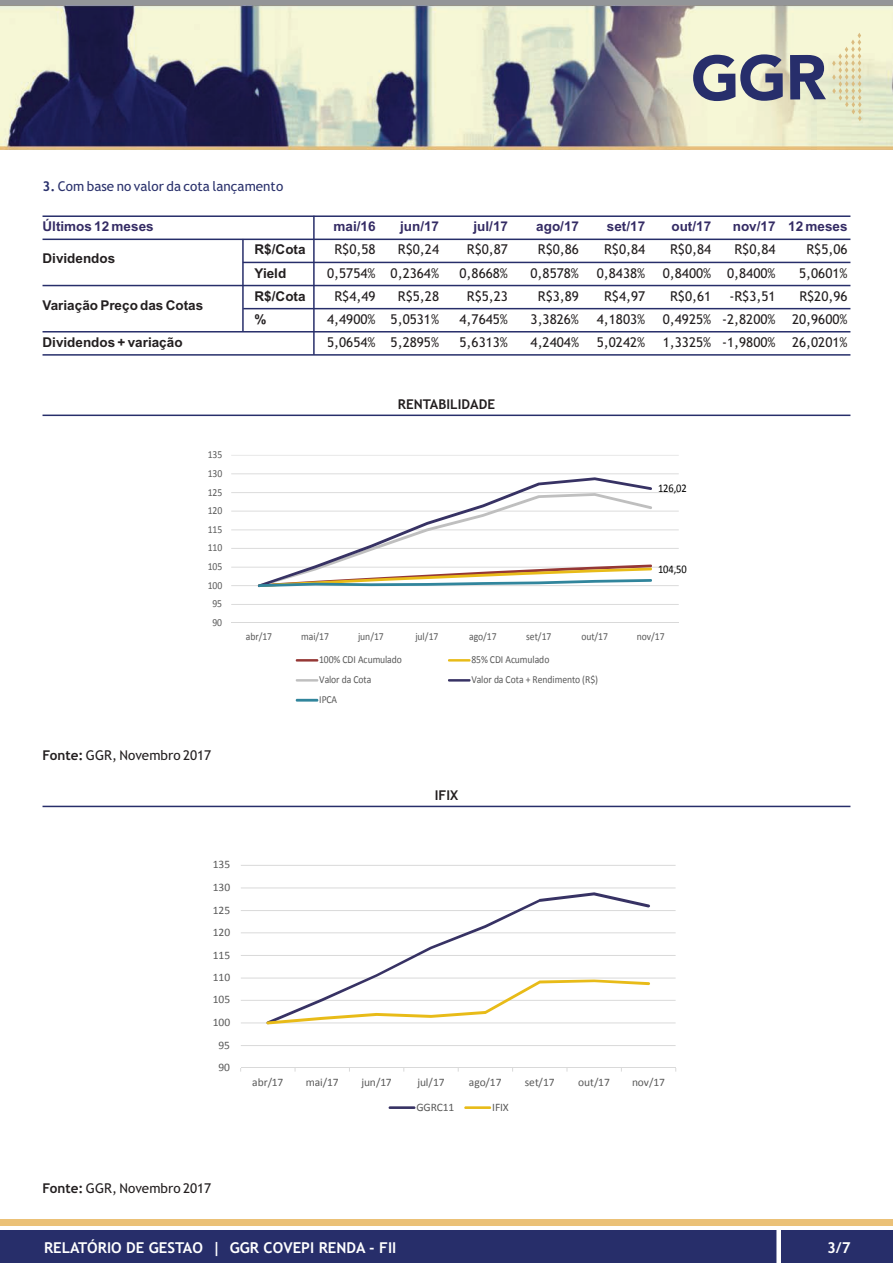
<style>
.page{position:relative;width:893px;height:1263px;background:#fff}
.page>*{position:absolute;margin:0;border:0;box-sizing:border-box;transform-origin:0 0}
.t1{font:700 15px "Trebuchet MS";color:#fff}
.t2{font:13.5px "Trebuchet MS";color:#231f20}
.t3{font:700 13.5px "Arial";color:#231f20}
.t4{font:700 13.5px "Arial";color:#342b64}
.t5{font:13.5px "Trebuchet MS";color:#2a316c}
.t6{font:700 13.5px "Trebuchet MS";color:#231f20}
.t7{font:11.7px "Calibri";letter-spacing:-.005em;color:#000;scale:.9 1}
.t8{font:11.4px "Calibri";letter-spacing:-.01em;color:#595959}
.t9{font:10.8px "Calibri";letter-spacing:-.01em;color:#595959;scale:.9 1}
.s1{font-weight:700}
</style>
<div class="page">
<div style="left:0;top:1230px;width:893px;height:33px;background:#272e6a"></div>
<div style="left:0;top:1219px;width:893px;height:6px;background:#ebc177"></div>
<div style="left:776px;top:1229px;width:5px;height:34px;background:#fff"></div>
<img style="left:0;top:4px;width:893px;height:145px">
<svg style="left:832px;top:33px;width:30px;height:88px;background:#e8e5c2"></svg>
<svg style="left:693px;top:54px;width:90px;height:47px;background:#878a9b"></svg>
<svg style="left:790px;top:55px;width:36px;height:44px;background:#676d8b"></svg>
<hr style="left:0;top:0;width:893px;height:4px;background:#939598">
<hr style="left:43px;top:215px;width:807px;height:2px;background:#272e6a">
<hr style="left:43px;top:239px;width:807px;height:1px;background:#272e6a">
<hr style="left:243px;top:262px;width:607px;height:1px;background:#272e6a">
<hr style="left:43px;top:285px;width:807px;height:1px;background:#272e6a">
<hr style="left:243px;top:308px;width:607px;height:1px;background:#272e6a">
<hr style="left:43px;top:331px;width:807px;height:1px;background:#272e6a">
<hr style="left:43px;top:354px;width:807px;height:2px;background:#272e6a">
<hr style="left:43px;top:415px;width:807px;height:1px;background:#272e6a">
<hr style="left:43px;top:806px;width:807px;height:1px;background:#272e6a">
<svg style="left:240px;top:865px;width:437px;height:244px"></svg>
<hr style="left:242px;top:239px;width:2px;height:93px;background:#272e6a">
<hr style="left:313px;top:216px;width:2px;height:139px;background:#272e6a">
<svg style="left:231px;top:455px;width:448px;height:247px"></svg>
<p class="t5" style="left:43px;top:178px;width:242px"><span class="s1">3.</span> Com base no valor da cota lançamento</p>
<p class="t4" style="left:43px;top:219px;width:113px">Últimos 12 meses</p>
<p class="t4" style="left:334px;top:219px;width:44px">mai/16</p>
<p class="t4" style="left:400px;top:219px;width:41px">jun/17</p>
<p class="t4" style="left:473px;top:219px;width:36px">jul/17</p>
<p class="t4" style="left:536px;top:219px;width:44px">ago/17</p>
<p class="t4" style="left:607px;top:219px;width:40px">set/17</p>
<p class="t4" style="left:671px;top:219px;width:41px">out/17</p>
<p class="t4" style="left:733px;top:219px;width:116px">nov/17 12 meses</p>
<p class="t3" style="left:43px;top:251px;width:74px">Dividendos</p>
<p class="t3" style="left:255px;top:242px;width:53px">R$/Cota</p>
<p class="t2" style="left:334px;top:242px;width:43px">R$0,58</p>
<p class="t2" style="left:398px;top:242px;width:43px">R$0,24</p>
<p class="t2" style="left:467px;top:242px;width:43px">R$0,87</p>
<p class="t2" style="left:538px;top:242px;width:43px">R$0,86</p>
<p class="t2" style="left:604px;top:242px;width:43px">R$0,84</p>
<p class="t2" style="left:670px;top:242px;width:43px">R$0,84</p>
<p class="t2" style="left:734px;top:242px;width:43px">R$0,84</p>
<p class="t2" style="left:806px;top:242px;width:43px">R$5,06</p>
<p class="t3" style="left:255px;top:265px;width:33px">Yield</p>
<p class="t2" style="left:327px;top:265px;width:114px">0,5754% 0,2364%</p>
<p class="t2" style="left:459px;top:265px;width:50px">0,8668%</p>
<p class="t2" style="left:531px;top:265px;width:50px">0,8578%</p>
<p class="t2" style="left:597px;top:265px;width:50px">0,8438%</p>
<p class="t2" style="left:663px;top:265px;width:114px">0,8400% 0,8400%</p>
<p class="t2" style="left:799px;top:265px;width:50px">5,0601%</p>
<p class="t3" style="left:43px;top:297px;width:162px">Variação Preço das Cotas</p>
<p class="t3" style="left:255px;top:288px;width:53px">R$/Cota</p>
<p class="t2" style="left:334px;top:288px;width:43px">R$4,49</p>
<p class="t2" style="left:398px;top:288px;width:43px">R$5,28</p>
<p class="t2" style="left:467px;top:288px;width:43px">R$5,23</p>
<p class="t2" style="left:538px;top:288px;width:43px">R$3,89</p>
<p class="t2" style="left:604px;top:288px;width:43px">R$4,97</p>
<p class="t2" style="left:670px;top:288px;width:43px">R$0,61</p>
<p class="t2" style="left:729px;top:288px;width:48px">-R$3,51</p>
<p class="t2" style="left:799px;top:288px;width:50px">R$20,96</p>
<p class="t3" style="left:255px;top:311px;width:14px">%</p>
<p class="t2" style="left:327px;top:311px;width:114px">4,4900% 5,0531%</p>
<p class="t2" style="left:460px;top:311px;width:50px">4,7645%</p>
<p class="t2" style="left:531px;top:311px;width:50px">3,3826%</p>
<p class="t2" style="left:597px;top:311px;width:50px">4,1803%</p>
<p class="t2" style="left:663px;top:311px;width:186px">0,4925% -2,8200% 20,9600%</p>
<p class="t3" style="left:43px;top:334px;width:142px">Dividendos + variação</p>
<p class="t2" style="left:327px;top:334px;width:114px">5,0654% 5,2895%</p>
<p class="t2" style="left:460px;top:334px;width:50px">5,6313%</p>
<p class="t2" style="left:531px;top:334px;width:50px">4,2404%</p>
<p class="t2" style="left:597px;top:334px;width:50px">5,0242%</p>
<p class="t2" style="left:663px;top:334px;width:186px">1,3325% -1,9800% 26,0201%</p>
<p class="t6" style="left:398px;top:396px;width:99px">RENTABILIDADE</p>
<p class="t9" style="left:208px;top:450px;width:18px">135</p>
<p class="t9" style="left:208px;top:469px;width:18px">130</p>
<p class="t9" style="left:208px;top:487px;width:18px">125</p>
<p class="t9" style="left:208px;top:506px;width:18px">120</p>
<p class="t9" style="left:208px;top:525px;width:18px">115</p>
<p class="t9" style="left:208px;top:543px;width:18px">110</p>
<p class="t8" style="left:214px;top:555px;width:19px">135</p>
<p class="t9" style="left:208px;top:562px;width:18px">105</p>
<p class="t8" style="left:214px;top:574px;width:19px">130</p>
<p class="t9" style="left:208px;top:580px;width:18px">100</p>
<p class="t9" style="left:212px;top:599px;width:12px">95</p>
<p class="t8" style="left:214px;top:614px;width:19px">120</p>
<p class="t9" style="left:212px;top:618px;width:12px">90</p>
<p class="t7" style="left:658px;top:484px;width:33px">126,02</p>
<p class="t7" style="left:658px;top:564px;width:33px">104,50</p>
<p class="t9" style="left:246px;top:632px;width:31px">abr/17</p>
<p class="t9" style="left:301px;top:632px;width:32px">mai/17</p>
<p class="t9" style="left:358px;top:632px;width:30px">jun/17</p>
<p class="t9" style="left:415px;top:632px;width:27px">jul/17</p>
<p class="t9" style="left:469px;top:632px;width:32px">ago/17</p>
<p class="t9" style="left:526px;top:632px;width:29px">set/17</p>
<p class="t9" style="left:581px;top:632px;width:31px">out/17</p>
<p class="t9" style="left:637px;top:632px;width:32px">nov/17</p>
<p class="t9" style="left:319px;top:655px;width:94px">100% CDI Acumulado</p>
<p class="t9" style="left:471px;top:655px;width:88px">85% CDI Acumulado</p>
<p class="t9" style="left:319px;top:675px;width:60px">Valor da Cota</p>
<p class="t9" style="left:471px;top:675px;width:142px">Valor da Cota + Rendimento (R$)</p>
<p class="t9" style="left:319px;top:695px;width:21px">IPCA</p>
<p class="t2" style="left:43px;top:748px;width:170px"><span class="s1">Fonte:</span> GGR, Novembro 2017</p>
<p class="t6" style="left:435px;top:787px;width:25px">IFIX</p>
<p class="t8" style="left:213px;top:860px;width:19px">135</p>
<p class="t9" style="left:207px;top:864px;width:18px">105</p>
<p class="t8" style="left:213px;top:882px;width:19px">130</p>
<p class="t9" style="left:207px;top:885px;width:18px">100</p>
<p class="t8" style="left:213px;top:905px;width:19px">125</p>
<p class="t9" style="left:211px;top:906px;width:12px">95</p>
<p class="t9" style="left:211px;top:927px;width:12px">90</p>
<p class="t8" style="left:213px;top:927px;width:19px">120</p>
<p class="t8" style="left:213px;top:950px;width:19px">115</p>
<p class="t8" style="left:213px;top:973px;width:19px">110</p>
<p class="t8" style="left:213px;top:995px;width:19px">105</p>
<p class="t8" style="left:213px;top:1017px;width:19px">100</p>
<p class="t8" style="left:219px;top:1040px;width:13px">95</p>
<p class="t8" style="left:219px;top:1062px;width:13px">90</p>
<p class="t8" style="left:252px;top:1077px;width:33px">abr/17</p>
<p class="t8" style="left:306px;top:1077px;width:35px">mai/17</p>
<p class="t8" style="left:361px;top:1077px;width:32px">jun/17</p>
<p class="t8" style="left:417px;top:1077px;width:29px">jul/17</p>
<p class="t8" style="left:469px;top:1077px;width:34px">ago/17</p>
<p class="t8" style="left:525px;top:1077px;width:31px">set/17</p>
<p class="t8" style="left:578px;top:1077px;width:33px">out/17</p>
<p class="t8" style="left:632px;top:1077px;width:35px">nov/17</p>
<p class="t8" style="left:416px;top:1102px;width:39px">GGRC11</p>
<p class="t8" style="left:492px;top:1102px;width:18px">IFIX</p>
<p class="t2" style="left:43px;top:1180px;width:170px"><span class="s1">Fonte:</span> GGR, Novembro 2017</p>
<p class="t1" style="left:44px;top:1239px;width:354px">RELATÓRIO DE GESTAO | GGR COVEPI RENDA - FII</p>
<p class="t1" style="left:827px;top:1239px;width:25px">3/7</p>
</div>
